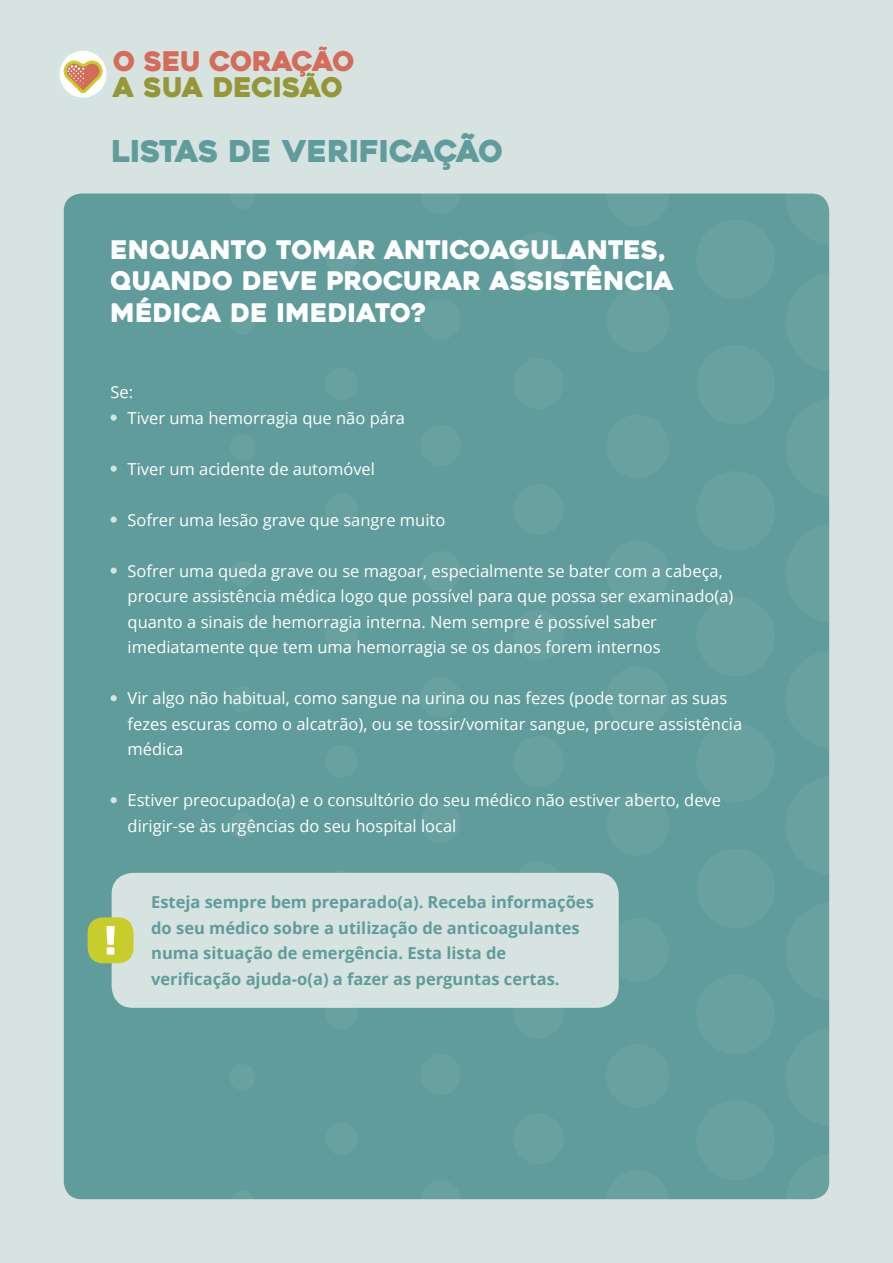
<style>
.page{position:relative;width:893px;height:1263px;background:#d6e3e0}
.page>*{position:absolute;margin:0;border:0;box-sizing:border-box;transform-origin:0 0}
.t1{font:30px "Heavitas";letter-spacing:-.01em;color:#609c9b}
.t2{font:27px "Heavitas";letter-spacing:-.01em;color:#d46b5b}
.t3{font:27px "Heavitas";letter-spacing:-.005em;color:#959636}
.t4{font:25.5px/31.5px "Heavitas";color:#fff}
.t5{font:16.5px/25.5px "Open Sans";color:#fff}
.t6{font:700 16.5px/25.5px "Open Sans";color:#609c9b}
</style>
<div class="page">
<div style="left:64px;top:194px;width:765px;height:1005px;background:#609c9b;border-radius:18px"></div>
<svg style="left:785px;top:146px;width:99px;height:100px"></svg>
<svg style="left:606px;top:163px;width:63px;height:64px;fill:#69a1a0"></svg>
<svg style="left:420px;top:173px;width:41px;height:41px"></svg>
<svg style="left:230px;top:183px;width:25px;height:26px"></svg>
<svg style="left:785px;top:272px;width:99px;height:100px"></svg>
<div style="left:696px;top:219px;width:79px;height:80px;background:#69a1a0;border-radius:50%"></div>
<div style="left:606px;top:289px;width:63px;height:63px;background:#69a1a0;border-radius:50%"></div>
<div style="left:513px;top:232px;width:51px;height:51px;background:#69a1a0;border-radius:50%"></div>
<div style="left:420px;top:299px;width:41px;height:41px;background:#69a1a0;border-radius:50%"></div>
<div style="left:325px;top:241px;width:33px;height:33px;background:#69a1a0;border-radius:50%"></div>
<div style="left:230px;top:309px;width:25px;height:26px;background:#69a1a0;border-radius:50%"></div>
<svg style="left:785px;top:398px;width:99px;height:100px"></svg>
<div style="left:696px;top:345px;width:79px;height:80px;background:#69a1a0;border-radius:50%"></div>
<div style="left:606px;top:415px;width:63px;height:63px;background:#69a1a0;border-radius:50%"></div>
<div style="left:513px;top:358px;width:51px;height:51px;background:#69a1a0;border-radius:50%"></div>
<div style="left:420px;top:425px;width:41px;height:41px;background:#69a1a0;border-radius:50%"></div>
<div style="left:325px;top:367px;width:33px;height:33px;background:#69a1a0;border-radius:50%"></div>
<div style="left:230px;top:435px;width:25px;height:26px;background:#69a1a0;border-radius:50%"></div>
<svg style="left:785px;top:524px;width:99px;height:99px"></svg>
<div style="left:696px;top:471px;width:79px;height:80px;background:#69a1a0;border-radius:50%"></div>
<div style="left:606px;top:540px;width:63px;height:64px;background:#69a1a0;border-radius:50%"></div>
<div style="left:513px;top:484px;width:51px;height:51px;background:#69a1a0;border-radius:50%"></div>
<div style="left:420px;top:551px;width:41px;height:40px;background:#69a1a0;border-radius:50%"></div>
<div style="left:325px;top:493px;width:33px;height:33px;background:#69a1a0;border-radius:50%"></div>
<div style="left:230px;top:561px;width:25px;height:26px;background:#69a1a0;border-radius:50%"></div>
<svg style="left:785px;top:650px;width:99px;height:99px"></svg>
<div style="left:696px;top:597px;width:79px;height:79px;background:#69a1a0;border-radius:50%"></div>
<div style="left:606px;top:666px;width:63px;height:64px;background:#69a1a0;border-radius:50%"></div>
<div style="left:513px;top:610px;width:51px;height:51px;background:#69a1a0;border-radius:50%"></div>
<div style="left:420px;top:677px;width:41px;height:40px;background:#69a1a0;border-radius:50%"></div>
<div style="left:325px;top:619px;width:33px;height:33px;background:#69a1a0;border-radius:50%"></div>
<div style="left:230px;top:686px;width:25px;height:27px;background:#69a1a0;border-radius:50%"></div>
<svg style="left:785px;top:776px;width:99px;height:99px"></svg>
<div style="left:696px;top:723px;width:79px;height:79px;background:#69a1a0;border-radius:50%"></div>
<div style="left:606px;top:792px;width:63px;height:64px;background:#69a1a0;border-radius:50%"></div>
<div style="left:513px;top:736px;width:51px;height:51px;background:#69a1a0;border-radius:50%"></div>
<div style="left:420px;top:802px;width:41px;height:41px;background:#69a1a0;border-radius:50%"></div>
<div style="left:325px;top:745px;width:33px;height:32px;background:#69a1a0;border-radius:50%"></div>
<div style="left:230px;top:812px;width:25px;height:26px;background:#69a1a0;border-radius:50%"></div>
<svg style="left:785px;top:901px;width:99px;height:100px"></svg>
<div style="left:696px;top:848px;width:79px;height:80px;background:#69a1a0;border-radius:50%"></div>
<div style="left:606px;top:918px;width:63px;height:64px;background:#69a1a0;border-radius:50%"></div>
<svg style="left:513px;top:862px;width:51px;height:51px"></svg>
<div style="left:325px;top:871px;width:33px;height:32px;background:#7bacab;border-radius:50%"></div>
<svg style="left:785px;top:1027px;width:99px;height:100px"></svg>
<div style="left:696px;top:974px;width:79px;height:80px;background:#69a1a0;border-radius:50%"></div>
<div style="left:606px;top:1044px;width:63px;height:64px;background:#69a1a0;border-radius:50%"></div>
<div style="left:513px;top:987px;width:51px;height:51px;background:#69a1a0;border-radius:50%"></div>
<div style="left:420px;top:1054px;width:41px;height:41px;background:#69a1a0;border-radius:50%"></div>
<div style="left:325px;top:997px;width:33px;height:32px;background:#69a1a0;border-radius:50%"></div>
<div style="left:230px;top:1064px;width:25px;height:26px;background:#69a1a0;border-radius:50%"></div>
<svg style="left:785px;top:1153px;width:99px;height:100px"></svg>
<div style="left:696px;top:1100px;width:79px;height:80px;background:#69a1a0;border-radius:50%"></div>
<svg style="left:606px;top:1170px;width:63px;height:64px"></svg>
<div style="left:513px;top:1113px;width:51px;height:51px;background:#69a1a0;border-radius:50%"></div>
<svg style="left:420px;top:1180px;width:41px;height:41px"></svg>
<div style="left:325px;top:1122px;width:33px;height:33px;background:#69a1a0;border-radius:50%"></div>
<svg style="left:230px;top:1190px;width:25px;height:26px"></svg>
<svg style="left:59px;top:51px;width:48px;height:47px"></svg>
<svg style="left:319px;top:46px;width:8px;height:4px"></svg>
<svg style="left:300px;top:71px;width:15px;height:6px"></svg>
<div style="left:111px;top:414px;width:6px;height:7px;background:#d6e3e0;border-radius:50%"></div>
<div style="left:111px;top:465px;width:6px;height:7px;background:#d6e3e0;border-radius:50%"></div>
<div style="left:111px;top:516px;width:6px;height:7px;background:#d6e3e0;border-radius:50%"></div>
<div style="left:111px;top:567px;width:6px;height:7px;background:#d6e3e0;border-radius:50%"></div>
<svg style="left:111px;top:695px;width:6px;height:6px"></svg>
<svg style="left:111px;top:797px;width:6px;height:6px"></svg>
<div style="left:112px;top:873px;width:507px;height:135px;background:#d6e3e0;border-radius:21px"></div>
<div style="left:88px;top:917px;width:46px;height:46px;background:#c9cd2c;border-radius:15px"></div>
<svg style="left:106px;top:926px;width:9px;height:28px"></svg>
<h2 class="t2" style="left:113px;top:44px;width:243px">O SEU CORACAO</h2>
<h2 class="t3" style="left:113px;top:71px;width:231px">A SUA DECISAO</h2>
<h1 class="t1" style="left:112px;top:133px;width:393px">LISTAS DE VERIFICAÇÃO</h1>
<p class="t4" style="left:111px;top:234px;width:565px">ENQUANTO TOMAR ANTICOAGULANTES,<br>QUANDO DEVE PROCURAR ASSISTÊNCIA<br>MÉDICA DE IMEDIATO?</p>
<p class="t5" style="left:111px;top:379px;width:24px">Se:</p>
<p class="t5" style="left:128px;top:405px;width:279px">Tiver uma hemorragia que não pára</p>
<p class="t5" style="left:128px;top:456px;width:249px">Tiver um acidente de automóvel</p>
<p class="t5" style="left:128px;top:507px;width:319px">Sofrer uma lesão grave que sangre muito</p>
<p class="t5" style="left:128px;top:558px;width:607px">Sofrer uma queda grave ou se magoar, especialmente se bater com a cabeça, procure assistência médica logo que possível para que possa ser examinado(a) quanto a sinais de hemorragia interna. Nem sempre é possível saber imediatamente que tem uma hemorragia se os danos forem internos</p>
<p class="t5" style="left:128px;top:685px;width:616px">Vir algo não habitual, como sangue na urina ou nas fezes (pode tornar as suas fezes escuras como o alcatrão), ou se tossir/vomitar sangue, procure assistência médica</p>
<p class="t5" style="left:128px;top:787px;width:595px">Estiver preocupado(a) e o consultório do seu médico não estiver aberto, deve dirigir-se às urgências do seu hospital local</p>
<p class="t6" style="left:151px;top:889px;width:444px">Esteja sempre bem preparado(a). Receba informações do seu médico sobre a utilização de anticoagulantes numa situação de emergência. Esta lista de verificação ajuda-o(a) a fazer as perguntas certas.</p>
</div>
